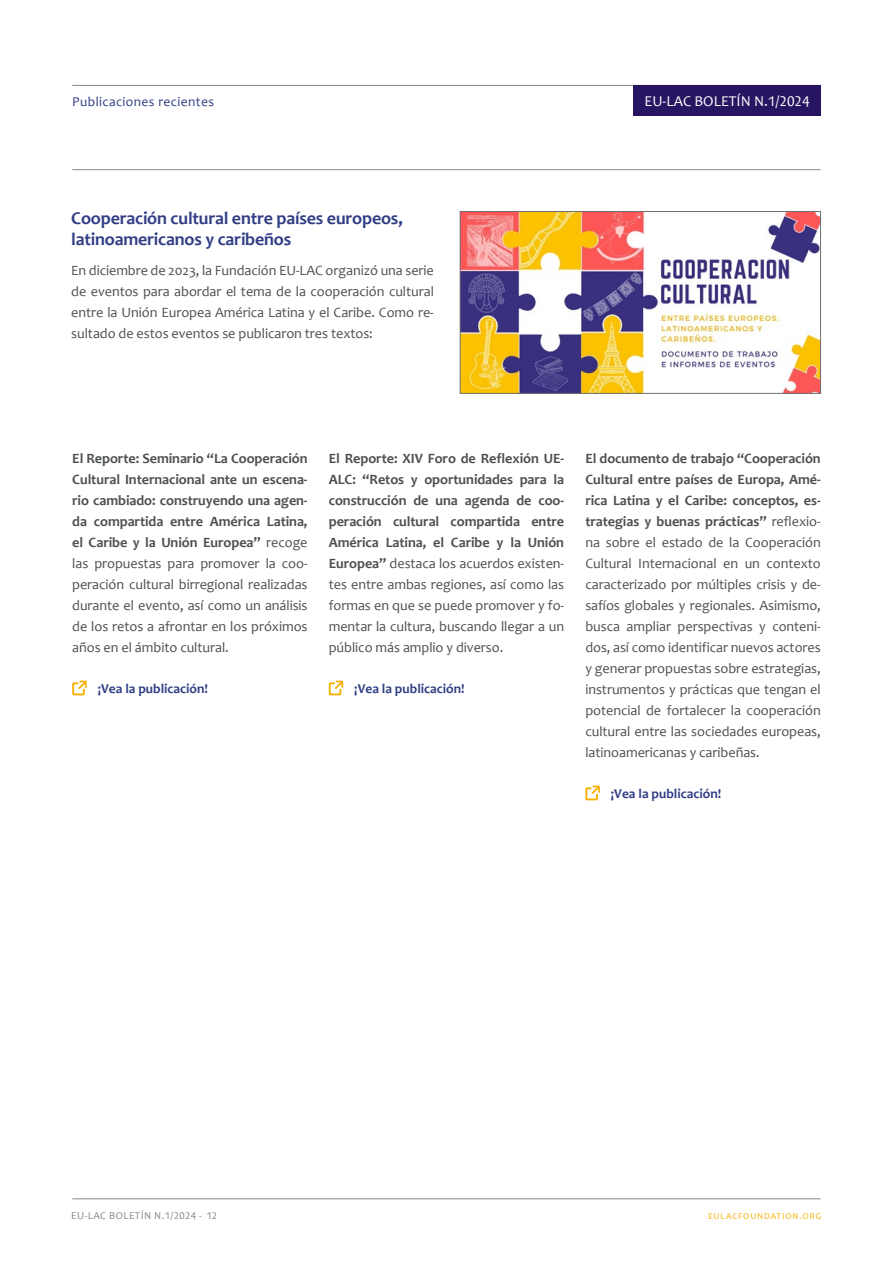
<style>
.page{position:relative;width:893px;height:1263px;background:#fff}
.page>*{position:absolute;margin:0;border:0;box-sizing:border-box;transform-origin:0 0}
.t1{font:700 18px/21px "Candara";letter-spacing:-.01em;color:#313e85}
.t2{font:15px "Candara";color:#fff}
.t3{font:14.25px/21px "Candara";letter-spacing:-.005em;color:#4d5053;text-align:justify}
.t4{font:700 14.25px/21px "Candara";letter-spacing:-.005em;color:#4d5053;text-align:justify}
.t5{font:700 13.5px "Candara";color:#313e85}
.t6{font:13.5px "Candara";letter-spacing:.03em;color:#313e85}
.t7{font:10.5px "Candara";letter-spacing:.04em;color:#868786}
.t8{font:9px "Candara";letter-spacing:.09em;color:#f9ae00}
.s1{font-weight:700}
.s2{font-weight:400}
</style>
<div class="page">
<hr style="left:72px;top:85px;width:749px;height:1px;background:#85898a">
<hr style="left:72px;top:1198px;width:749px;height:1px;background:#85898a">
<div style="left:634px;top:86px;width:187px;height:30px;background:#281561"></div>
<svg style="left:72px;top:681px;width:15px;height:14px"></svg>
<svg style="left:329px;top:681px;width:14px;height:14px"></svg>
<svg style="left:585px;top:786px;width:15px;height:14px"></svg>
<img style="left:462px;top:213px;width:357px;height:179px">
<div style="left:460px;top:211px;width:361px;height:183px;border:1px solid #6e6f72"></div>
<hr style="left:72px;top:169px;width:749px;height:1px;background:#85898a">
<p class="t6" style="left:72px;top:94px;width:143px">Publicaciones recientes</p>
<p class="t1" style="left:71px;top:208px;width:333px">Cooperación cultural entre países europeos, latinoamericanos y caribeños</p>
<p class="t3" style="left:71px;top:260px;width:364px">En diciembre de 2023, la Fundación EU-LAC organizó una serie de eventos para abordar el tema de la cooperación cultural entre la Unión Europea América Latina y el Caribe. Como re&shy;sultado de estos eventos se publicaron tres textos:</p>
<p class="t2" style="left:645px;top:92px;width:167px">EU-LAC BOLETÍN N.1/2024</p>
<p class="t3" style="left:72px;top:448px;width:237px"><span class="s1">El Reporte: Seminario “La Cooperación Cultural Internacional ante un escena&shy;rio cambiado: construyendo una agen&shy;da compartida entre América Latina, el Caribe y la Unión Europea”</span> recoge las propuestas para promover la coo&shy;peración cultural birregional realizadas durante el evento, así como un análisis de los retos a afrontar en los próximos años en el ámbito cultural.</p>
<p class="t5" style="left:98px;top:680px;width:112px">¡Vea la publicación!</p>
<p class="t4" style="left:329px;top:448px;width:237px">El Reporte: XIV Foro de Reflexión UE-ALC: “Retos y oportunidades para la construcción de una agenda de coo&shy;peración cultural compartida entre América Latina, el Caribe y la Unión Europea” <span class="s2">destaca los acuerdos existen&shy;tes entre ambas regiones, así como las formas en que se puede promover y fo&shy;mentar la cultura, buscando llegar a un público más amplio y diverso.</span></p>
<p class="t5" style="left:354px;top:680px;width:112px">¡Vea la publicación!</p>
<p class="t3" style="left:585px;top:448px;width:237px"><span class="s1">El documento de trabajo “Cooperación Cultural entre países de Europa, Amé&shy;rica Latina y el Caribe: conceptos, es&shy;trategias y buenas prácticas”</span> reflexio&shy;na sobre el estado de la Cooperación Cultural Internacional en un contexto caracterizado por múltiples crisis y de&shy;safíos globales y regionales. Asimismo, busca ampliar perspectivas y conteni&shy;dos, así como identificar nuevos actores y generar propuestas sobre estrategias, instrumentos y prácticas que tengan el potencial de fortalecer la cooperación cultural entre las sociedades europeas, latinoamericanas y caribeñas.</p>
<p class="t5" style="left:611px;top:785px;width:112px">¡Vea la publicación!</p>
<p class="t7" style="left:71px;top:1210px;width:147px">EU-LAC BOLETÍN N.1/2024 - 12</p>
<p class="t8" style="left:708px;top:1211px;width:115px">EULACFOUNDATION.ORG</p>
</div>
